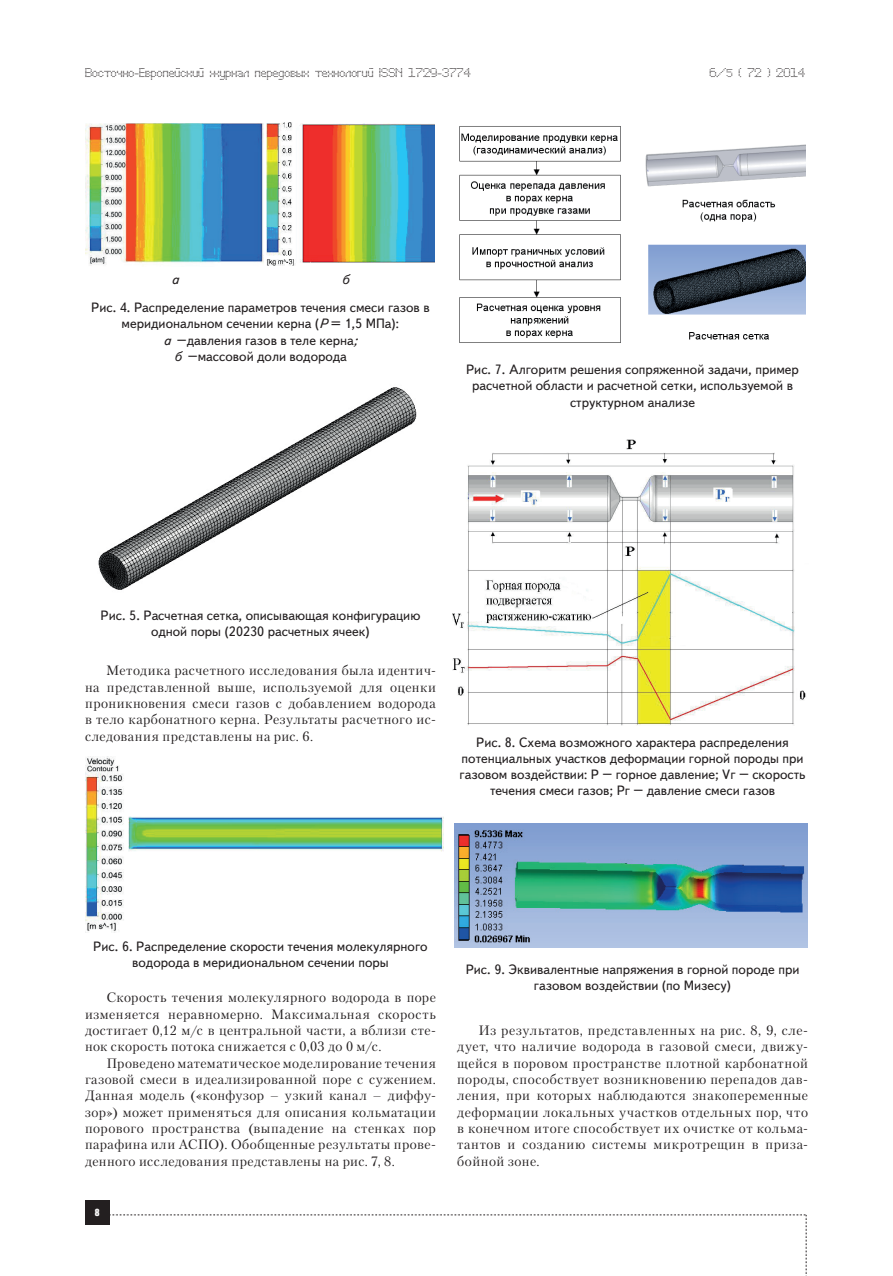
<style>
.page{position:relative;width:893px;height:1276px;background:#fff}
.page>*{position:absolute;margin:0;border:0;box-sizing:border-box;transform-origin:0 0}
.t1{font:13.5px/16.4px "Petersburg C";letter-spacing:.035em;color:#231f20;text-align:justify}
.t2{font:13.5px/16.2px "Text Book C";color:#231f20;text-align:center}
.t3{font:italic 13.5px "Text Book C";color:#231f20}
.t4{font:12px "Perfo";letter-spacing:.015em;color:#231f20}
.t5{font:9px "Impact";color:#fff}
.s1{font-size:10.5px}
.s2{font-style:italic}
</style>
<div class="page">
<div style="left:85px;top:1200px;width:24px;height:25px;background:#231f20"></div>
<svg style="left:109px;top:1214px;width:698px;height:62px"></svg>
<img style="left:85px;top:123px;width:179px;height:142px">
<img style="left:266px;top:122px;width:169px;height:143px">
<img style="left:98px;top:387px;width:319px;height:203px">
<img style="left:85px;top:756px;width:358px;height:176px">
<img style="left:459px;top:126px;width:347px;height:217px">
<img style="left:452px;top:439px;width:354px;height:287px">
<img style="left:454px;top:823px;width:354px;height:124px">
<p class="t4" style="left:85px;top:65px;width:387px">Восточно-Европейский журнал передовых технологий ISSN 1729-3774</p>
<p class="t4" style="left:709px;top:65px;width:97px">6/<span class="s1">5</span> ( 72 ) 2014</p>
<p class="t2" style="left:91px;top:266px;width:340px;line-height:27.9px;text-align:left;text-indent:250px"><span class="s2">б<br></span>Рис. 4. Распределение параметров течения смеси газов в</p>
<p class="t2" style="left:122px;top:316px;width:279px">меридиональном сечении керна (<span class="s2">Р</span> = 1,5 МПа): <span class="s2">а –</span>давления газов в теле керна<span class="s2">;<br>б –</span>массовой доли водорода</p>
<p class="t3" style="left:172px;top:272px;width:9px">а</p>
<p class="t2" style="left:466px;top:361px;width:334px">Рис. 7. Алгоритм решения сопряженной задачи, пример расчетной области и расчетной сетки, используемой в структурном анализе</p>
<p class="t2" style="left:101px;top:607px;width:321px">Рис. 5. Расчетная сетка, описывающая конфигурацию одной поры (20230 расчетных ячеек)</p>
<p class="t1" style="left:85px;top:662px;width:352px;text-indent:21px">Методика расчетного исследования была идентич&shy;на представленной выше, используемой для оценки проникновения смеси газов с добавлением водорода в тело карбонатного керна. Результаты расчетного ис&shy;следования представлены на рис. 6.</p>
<p class="t2" style="left:460px;top:734px;width:347px">Рис. 8. Схема возможного характера распределения потенциальных участков деформации горной породы при газовом воздействии: Р – горное давление; Vг – скорость течения смеси газов; Рг – давление смеси газов</p>
<p class="t2" style="left:93px;top:938px;width:336px">Рис. 6. Распределение скорости течения молекулярного водорода в меридиональном сечении поры</p>
<p class="t1" style="left:106px;top:989px;width:331px">Скорость течения молекулярного водорода в поре</p>
<p class="t1" style="left:85px;top:1005px;width:352px">изменяется неравномерно. Максимальная скорость</p>
<p class="t1" style="left:85px;top:1022px;width:352px">достигает 0,12 м/с в центральной части, а вблизи сте-</p>
<p class="t1" style="left:85px;top:1038px;width:298px">нок скорость потока снижается с 0,03 до 0 м/с.</p>
<p class="t1" style="left:106px;top:1054px;width:331px">Проведено математическое моделирование течения</p>
<p class="t1" style="left:85px;top:1071px;width:352px">газовой смеси в идеализированной поре с сужением.</p>
<p class="t1" style="left:85px;top:1087px;width:352px">Данная модель («конфузор – узкий канал – диффу-</p>
<p class="t1" style="left:85px;top:1103px;width:352px">зор») может применяться для описания кольматации</p>
<p class="t1" style="left:85px;top:1120px;width:352px">порового пространства (выпадение на стенках пор</p>
<p class="t1" style="left:85px;top:1136px;width:352px">парафина или АСПО). Обобщенные результаты прове-</p>
<p class="t1" style="left:85px;top:1152px;width:311px">денного исследования представлены на рис. 7, 8.</p>
<p class="t5" style="left:95px;top:1205px;width:6px">8</p>
<p class="t2" style="left:466px;top:961px;width:335px">Рис. 9. Эквивалентные напряжения в горной породе при газовом воздействии (по Мизесу)</p>
<p class="t1" style="left:457px;top:1022px;width:352px;text-indent:21px">Из результатов, представленных на рис. 8, 9, сле&shy;дует, что наличие водорода в газовой смеси, движу&shy;щейся в поровом пространстве плотной карбонатной породы, способствует возникновению перепадов дав&shy;ления, при которых наблюдаются знакопеременные деформации локальных участков отдельных пор, что в конечном итоге способствует их очистке от кольма&shy;тантов и созданию системы микротрещин в приза&shy;бойной зоне.</p>
</div>
